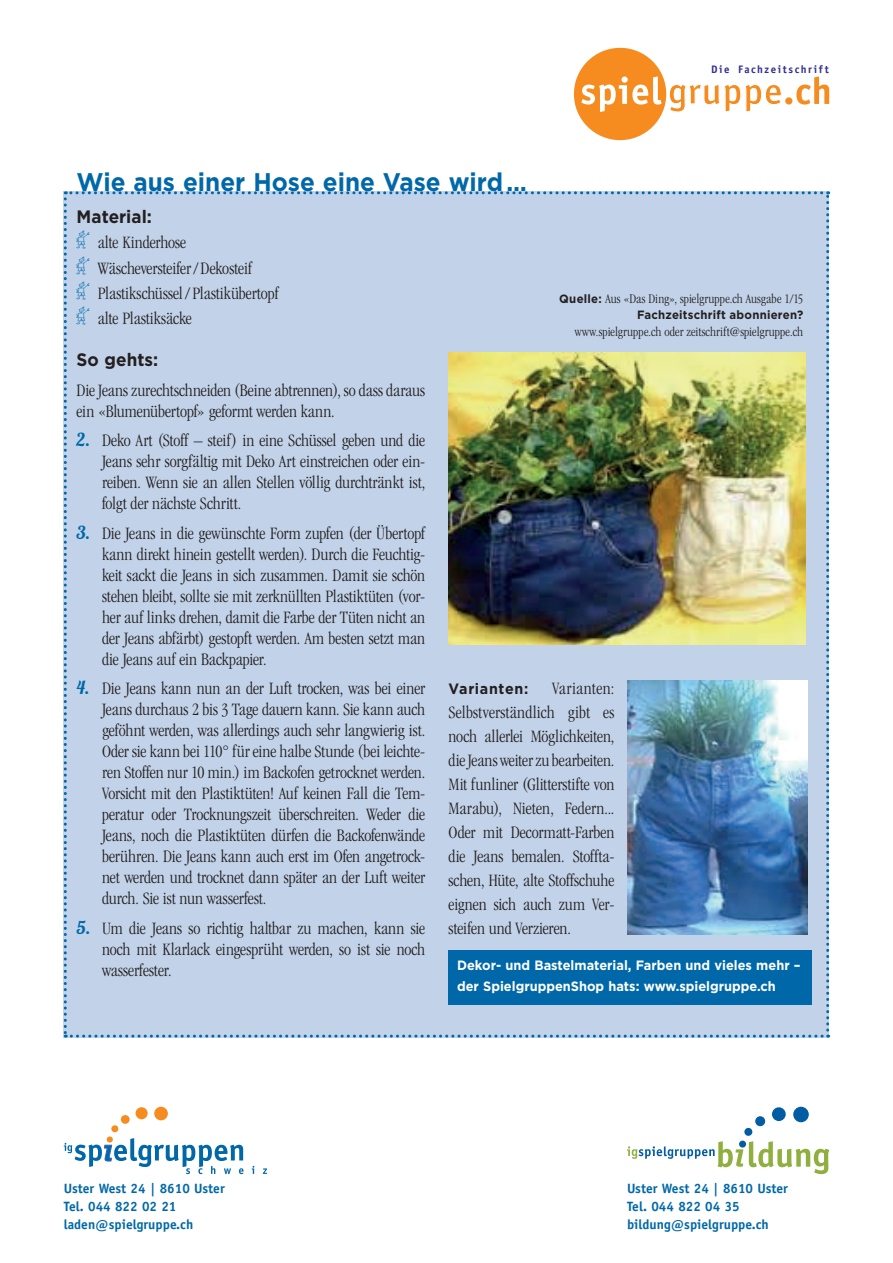
<style>
.page{position:relative;width:893px;height:1263px;background:#fff}
.page>*{position:absolute;margin:0;border:0;box-sizing:border-box;transform-origin:0 0}
.t1{font:700 25.5px "Gotham";color:#0068a9;scale:.95 1}
.t2{font:300 condensed 18px/21px "Garamond";letter-spacing:-.005em;color:#231f20;text-align:justify}
.t3{font:700 18px "Gotham";letter-spacing:.005em;color:#231f20;scale:.95 1}
.t4{font:700 15px "Gotham";letter-spacing:.045em;color:#231f20;scale:.95 1}
.t5{font:700 13.5px/18px "Officina Sans";color:#0068a9}
.t6{font:300 condensed 13.5px "Garamond";letter-spacing:.005em;color:#231f20}
.t7{font:700 13.5px/21px "Gotham";color:#fff;scale:.95 1}
.t8{font:700 12px "Gotham";letter-spacing:.02em;color:#231f20;scale:.95 1}
.t9{font:700 10.8px "Officina Sans";letter-spacing:.14em;color:#323092}
.s1{font-family:"Lobster 1.4";font-weight:400;font-stretch:normal;color:#0068a9}
.s2{font-family:"Gotham";font-weight:700;font-stretch:normal;font-size:12px}
</style>
<div class="page">
<div style="left:111px;top:1125px;width:7px;height:7px;background:#f68b1f;border-radius:50%"></div>
<div style="left:121px;top:1115px;width:9px;height:9px;background:#f68b1f;border-radius:50%"></div>
<div style="left:136px;top:1107px;width:12px;height:12px;background:#f68b1f;border-radius:50%"></div>
<div style="left:154px;top:1107px;width:14px;height:13px;background:#f68b1f;border-radius:50%"></div>
<svg style="left:64px;top:1136px;width:180px;height:38px"></svg>
<svg style="left:252px;top:1166px;width:2px;height:8px"></svg>
<svg style="left:263px;top:1168px;width:4px;height:6px"></svg>
<div style="left:574px;top:48px;width:92px;height:92px;background:#f68b1f;border-radius:50%"></div>
<svg style="left:669px;top:76px;width:160px;height:36px"></svg>
<svg style="left:581px;top:76px;width:80px;height:36px"></svg>
<div style="left:744px;top:1128px;width:8px;height:8px;background:#015ca3;border-radius:50%"></div>
<div style="left:755px;top:1116px;width:10px;height:10px;background:#015ca3;border-radius:50%"></div>
<div style="left:772px;top:1107px;width:14px;height:14px;background:#015ca3;border-radius:50%"></div>
<div style="left:793px;top:1107px;width:16px;height:15px;background:#015ca3;border-radius:50%"></div>
<svg style="left:627px;top:1141px;width:202px;height:33px"></svg>
<img style="left:64px;top:191px;width:765px;height:846px">
<p class="t9" style="left:711px;top:63px;width:119px">Die Fachzeitschrift</p>
<h1 class="t1" style="left:77px;top:165px;width:475px">Wie aus einer Hose eine Vase wird …</h1>
<p class="t3" style="left:77px;top:205px;width:81px">Material:</p>
<p class="t2" style="left:98px;top:230px;width:182px;line-height:25.2px;text-align:left">alte Kinderhose<br>Wäscheversteifer/Dekosteif<br>Plastikschüssel/ Plastikübertopf alte Plastiksäcke</p>
<p class="t3" style="left:77px;top:348px;width:88px">So gehts:</p>
<p class="t2" style="left:77px;top:380px;width:350px">Die Jeans zurechtschneiden (Beine abtrennen), so dass daraus ein «Blumenübertopf» geformt werden kann.</p>
<p class="t2" style="left:102px;top:430px;width:325px;text-indent:-26px"><span class="s1">2.</span> Deko Art (Stoff – steif) in eine Schüssel geben und die Jeans sehr sorgfältig mit Deko Art einstreichen oder ein&shy;reiben. Wenn sie an allen Stellen völlig durchtränkt ist, folgt der nächste Schritt.</p>
<p class="t2" style="left:102px;top:523px;width:325px;text-indent:-26px"><span class="s1">3.</span> Die Jeans in die gewünschte Form zupfen (der Übertopf kann direkt hinein gestellt werden). Durch die Feuchtig&shy;keit sackt die Jeans in sich zusammen. Damit sie schön stehen bleibt, sollte sie mit zerknüllten Plastiktüten (vor&shy;her auf links drehen, damit die Farbe der Tüten nicht an der Jeans abfärbt) gestopft werden. Am besten setzt man die Jeans auf ein Backpapier.</p>
<p class="t2" style="left:102px;top:678px;width:325px;text-indent:-26px"><span class="s1">4.</span> Die Jeans kann nun an der Luft trocken, was bei einer Jeans durchaus 2 bis 3 Tage dauern kann. Sie kann auch geföhnt werden, was allerdings auch sehr langwierig ist.<br>Oder sie kann bei 110° für eine halbe Stunde (bei leichte&shy;ren Stoffen nur 10 min.) im Backofen getrocknet werden.<br>Vorsicht mit den Plastiktüten! Auf keinen Fall die Tem&shy;peratur oder Trocknungszeit überschreiten. Weder die Jeans, noch die Plastiktüten dürfen die Backofenwände berühren. Die Jeans kann auch erst im Ofen angetrock&shy;net werden und trocknet dann später an der Luft weiter durch. Sie ist nun wasserfest.</p>
<p class="t2" style="left:102px;top:918px;width:325px;text-indent:-26px"><span class="s1">5.</span> Um die Jeans so richtig haltbar zu machen, kann sie noch mit Klarlack eingesprüht werden, so ist sie noch wasserfester.</p>
<p class="t6" style="left:559px;top:291px;width:245px"><span class="s2">Quelle:</span> Aus «Das Ding», spielgruppe.ch Ausgabe 1/15</p>
<p class="t8" style="left:637px;top:307px;width:176px">Fachzeitschrift abonnieren?</p>
<p class="t6" style="left:575px;top:324px;width:230px">www.spielgruppe.ch oder zeitschrift@spielgruppe.ch</p>
<p class="t2" style="left:449px;top:676px;width:167px;line-height:24px;text-indent:104px">Varianten:<br>Selbstverständlich gibt es noch allerlei Möglichkeiten, die Jeans weiter zu bearbeiten.<br>Mit funliner (Glitterstifte von Marabu), Nieten, Federn...<br>Oder mit Decormatt-Farben die Jeans bemalen. Stoffta&shy;schen, Hüte, alte Stoffschuhe eignen sich auch zum Ver&shy;steifen und Verzieren.</p>
<p class="t7" style="left:457px;top:954px;width:363px">Dekor- und Bastelmaterial, Farben und vieles mehr – der SpielgruppenShop hats: www.spielgruppe.ch</p>
<p class="t4" style="left:449px;top:679px;width:86px">Varianten:</p>
<p class="t5" style="left:64px;top:1179px;width:162px">Uster West 24 | 8610 Uster<br>Tel. 044 822 02 21 laden@spielgruppe.ch</p>
<p class="t5" style="left:627px;top:1179px;width:162px">Uster West 24 | 8610 Uster<br>Tel. 044 822 04 35 bildung@spielgruppe.ch</p>
</div>
